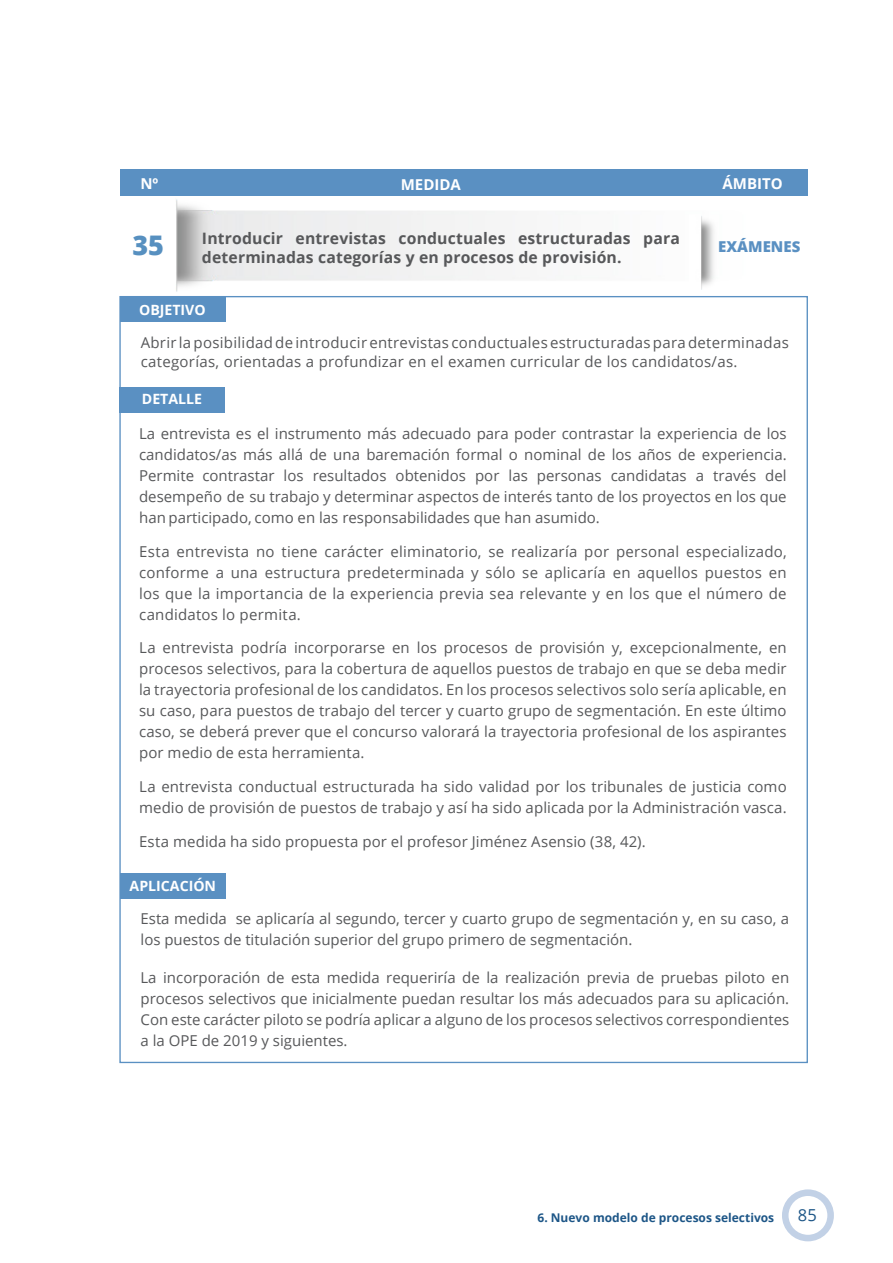
<style>
.page{position:relative;width:893px;height:1263px;background:#fff}
.page>*{position:absolute;margin:0;border:0;box-sizing:border-box;transform-origin:0 0}
.titulo_azul{font:800 27px "Open Sans";color:#5790c0}
.t1{font:16.5px "Open Sans";color:#1d5687}
.texto{font:700 15.75px/19.5px "Open Sans";letter-spacing:.01em;color:#57585a}
.texto-2{font:15px/21px "Open Sans";letter-spacing:.005em;color:#57585a;text-align:justify}
.texto-3{font:700 15px "Open Sans";color:#fff}
.texto-4{font:800 15px "Open Sans";color:#5a90c2}
.texto-5{font:700 14.1px "Open Sans";color:#fff}
.t2{font:700 12px "Open Sans";color:#1d5687}
</style>
<div class="page">
<div style="left:782px;top:1189px;width:52px;height:52px;border:7px solid #c2d1e6;border-radius:50%"></div>
<img style="left:176px;top:199px;width:339px;height:93px">
<img style="left:701px;top:216px;width:13px;height:74px">
<div style="left:120px;top:296px;width:105px;height:26px;background:#5a90c2"></div>
<div style="left:120px;top:387px;width:105px;height:25px;background:#5a90c2"></div>
<div style="left:121px;top:873px;width:105px;height:25px;background:#5a90c2"></div>
<div style="left:120px;top:170px;width:688px;height:26px;background:#5a90c2"></div>
<p class="texto-3" style="left:140px;top:173px;width:20px">Nº</p>
<p class="texto-3" style="left:401px;top:174px;width:62px">MEDIDA</p>
<p class="texto-3" style="left:722px;top:173px;width:62px">ÁMBITO</p>
<p class="titulo_azul" style="left:132px;top:224px;width:33px">35</p>
<p class="texto" style="left:202px;top:228px;width:479px">Introducir entrevistas conductuales estructuradas para determinadas categorías y en procesos de provisión.</p>
<p class="texto-4" style="left:718px;top:235px;width:84px">EXÁMENES</p>
<p class="texto-5" style="left:139px;top:299px;width:68px">OBJETIVO</p>
<p class="texto-2" style="left:141px;top:332px;width:650px;line-height:19.5px">Abrir la posibilidad de introducir entrevistas conductuales estructuradas para determinadas categorías, orientadas a profundizar en el examen curricular de los candidatos/as.</p>
<p class="texto-5" style="left:142px;top:389px;width:62px">DETALLE</p>
<p class="texto-2" style="left:139px;top:422px;width:649px">La entrevista es el instrumento más adecuado para poder contrastar la experiencia de los candidatos/as más allá de una baremación formal o nominal de los años de experiencia.<br>Permite contrastar los resultados obtenidos por las personas candidatas a través del desempeño de su trabajo y determinar aspectos de interés tanto de los proyectos en los que han participado, como en las responsabilidades que han asumido.</p>
<p class="texto-2" style="left:139px;top:540px;width:649px">Esta entrevista no tiene carácter eliminatorio, se realizaría por personal especializado, conforme a una estructura predeterminada y sólo se aplicaría en aquellos puestos en los que la importancia de la experiencia previa sea relevante y en los que el número de candidatos lo permita.</p>
<p class="texto-2" style="left:139px;top:637px;width:649px">La entrevista podría incorporarse en los procesos de provisión y, excepcionalmente, en procesos selectivos, para la cobertura de aquellos puestos de trabajo en que se deba medir la trayectoria profesional de los candidatos. En los procesos selectivos solo sería aplicable, en su caso, para puestos de trabajo del tercer y cuarto grupo de segmentación. En este último caso, se deberá prever que el concurso valorará la trayectoria profesional de los aspirantes por medio de esta herramienta.</p>
<p class="texto-2" style="left:139px;top:776px;width:649px">La entrevista conductual estructurada ha sido validad por los tribunales de justicia como medio de provisión de puestos de trabajo y así ha sido aplicada por la Administración vasca.</p>
<p class="texto-2" style="left:139px;top:830px;width:508px">Esta medida ha sido propuesta por el profesor Jiménez Asensio (38, 42).</p>
<p class="texto-5" style="left:130px;top:876px;width:88px">APLICACIÓN</p>
<p class="texto-2" style="left:141px;top:907px;width:650px">Esta medida se aplicaría al segundo, tercer y cuarto grupo de segmentación y, en su caso, a los puestos de titulación superior del grupo primero de segmentación.</p>
<p class="texto-2" style="left:141px;top:966px;width:650px">La incorporación de esta medida requeriría de la realización previa de pruebas piloto en procesos selectivos que inicialmente puedan resultar los más adecuados para su aplicación.<br>Con este carácter piloto se podría aplicar a alguno de los procesos selectivos correspondientes a la OPE de 2019 y siguientes.</p>
<p class="t2" style="left:537px;top:1209px;width:238px">6. Nuevo modelo de procesos selectivos</p>
<p class="t1" style="left:798px;top:1204px;width:20px">85</p>
</div>
